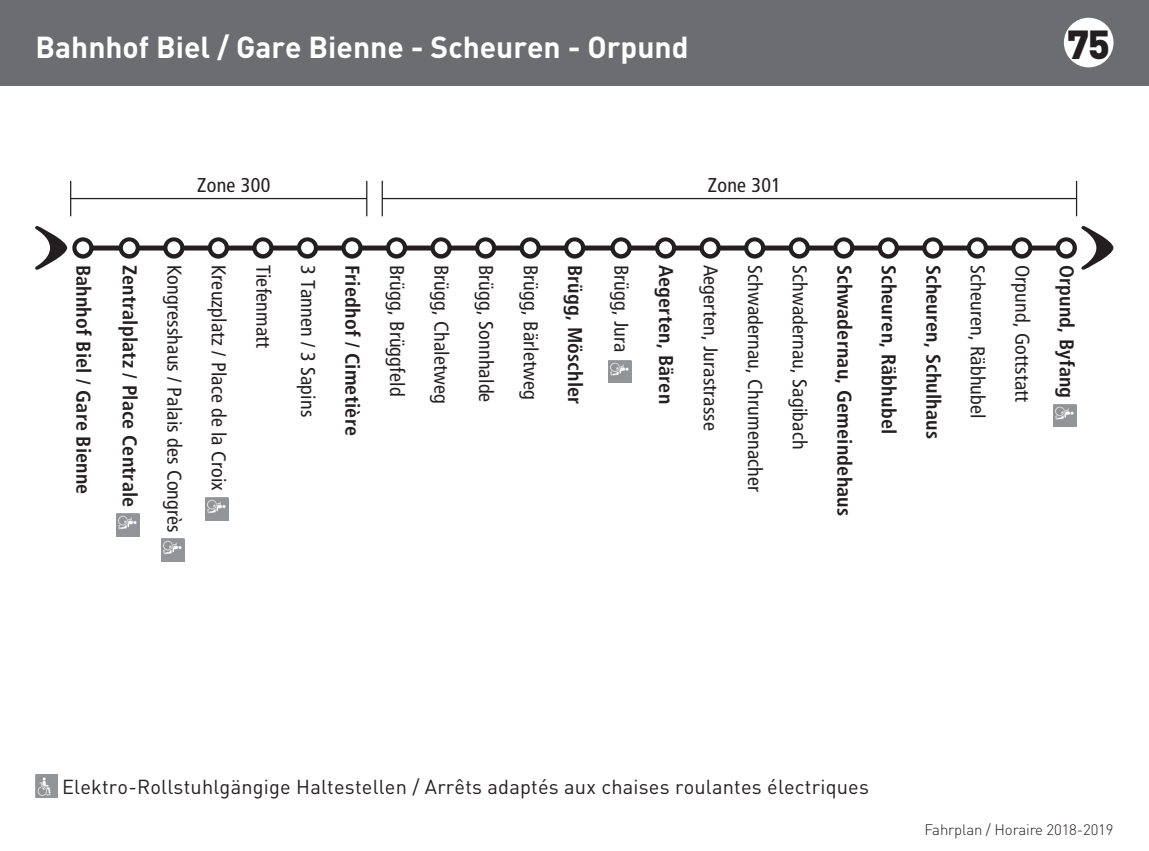
<style>
.page{position:relative;width:1149px;height:851px;background:#fff}
.page>*{position:absolute;margin:0;border:0;box-sizing:border-box;transform-origin:0 0}
.t1{font:900 40px "DIN";color:#231f20}
.t2{font:700 30px "DIN";color:#fff}
.t3{font:condensed 20px "Frutiger";letter-spacing:.01em;color:#231f20}
.t4{font:700 condensed 20px "Frutiger";letter-spacing:.01em;color:#231f20}
.t5{font:20px "DIN";letter-spacing:.01em;color:#231f20}
.t6{font:300 15px "DIN";letter-spacing:-.01em;color:#231f20}
</style>
<div class="page">
<div style="left:0;top:0;width:1148px;height:85px;background:#6c6d70"></div>
<div style="left:1063px;top:18px;width:50px;height:49px;background:#fff;border-radius:50%"></div>
<div style="left:78px;top:245px;width:987px;height:5px;background:#231f20"></div>
<svg style="left:1081px;top:226px;width:31px;height:43px"></svg>
<svg style="left:35px;top:226px;width:32px;height:43px"></svg>
<svg style="left:72px;top:237px;width:22px;height:21px"></svg>
<div style="left:76px;top:241px;width:13px;height:13px;background:#fff;border-radius:50%"></div>
<div style="left:163px;top:237px;width:21px;height:21px;background:#231f20;border-radius:50%"></div>
<div style="left:167px;top:241px;width:13px;height:13px;background:#fff;border-radius:50%"></div>
<div style="left:208px;top:237px;width:21px;height:21px;background:#231f20;border-radius:50%"></div>
<div style="left:212px;top:241px;width:13px;height:13px;background:#fff;border-radius:50%"></div>
<div style="left:252px;top:237px;width:21px;height:21px;background:#231f20;border-radius:50%"></div>
<div style="left:256px;top:241px;width:13px;height:13px;background:#fff;border-radius:50%"></div>
<div style="left:297px;top:237px;width:21px;height:21px;background:#231f20;border-radius:50%"></div>
<div style="left:301px;top:241px;width:13px;height:13px;background:#fff;border-radius:50%"></div>
<div style="left:341px;top:237px;width:21px;height:21px;background:#231f20;border-radius:50%"></div>
<div style="left:345px;top:241px;width:13px;height:13px;background:#fff;border-radius:50%"></div>
<div style="left:386px;top:237px;width:21px;height:21px;background:#231f20;border-radius:50%"></div>
<div style="left:390px;top:241px;width:13px;height:13px;background:#fff;border-radius:50%"></div>
<svg style="left:430px;top:237px;width:21px;height:21px"></svg>
<div style="left:434px;top:241px;width:13px;height:13px;background:#fff;border-radius:50%"></div>
<div style="left:475px;top:237px;width:21px;height:21px;background:#231f20;border-radius:50%"></div>
<div style="left:479px;top:241px;width:13px;height:13px;background:#fff;border-radius:50%"></div>
<svg style="left:519px;top:237px;width:21px;height:21px"></svg>
<div style="left:523px;top:241px;width:13px;height:13px;background:#fff;border-radius:50%"></div>
<div style="left:564px;top:237px;width:21px;height:21px;background:#231f20;border-radius:50%"></div>
<div style="left:568px;top:241px;width:13px;height:13px;background:#fff;border-radius:50%"></div>
<svg style="left:654px;top:237px;width:22px;height:21px"></svg>
<div style="left:659px;top:241px;width:12px;height:13px;background:#fff;border-radius:50%"></div>
<svg style="left:699px;top:237px;width:21px;height:21px"></svg>
<div style="left:703px;top:241px;width:13px;height:13px;background:#fff;border-radius:50%"></div>
<svg style="left:743px;top:237px;width:22px;height:21px"></svg>
<div style="left:748px;top:241px;width:12px;height:13px;background:#fff;border-radius:50%"></div>
<svg style="left:788px;top:237px;width:21px;height:21px"></svg>
<div style="left:792px;top:241px;width:13px;height:13px;background:#fff;border-radius:50%"></div>
<svg style="left:832px;top:237px;width:22px;height:21px"></svg>
<div style="left:837px;top:241px;width:12px;height:13px;background:#fff;border-radius:50%"></div>
<svg style="left:966px;top:237px;width:21px;height:21px"></svg>
<div style="left:970px;top:241px;width:13px;height:13px;background:#fff;border-radius:50%"></div>
<svg style="left:1055px;top:237px;width:21px;height:21px"></svg>
<div style="left:1059px;top:241px;width:13px;height:13px;background:#fff;border-radius:50%"></div>
<svg style="left:1010px;top:237px;width:22px;height:21px"></svg>
<div style="left:1015px;top:241px;width:12px;height:13px;background:#fff;border-radius:50%"></div>
<hr style="left:70px;top:181px;width:1px;height:35px;background:#231f20">
<hr style="left:366px;top:181px;width:1px;height:35px;background:#231f20">
<hr style="left:71px;top:198px;width:295px;height:1px;background:#231f20">
<hr style="left:381px;top:181px;width:2px;height:35px;background:#231f20">
<hr style="left:382px;top:198px;width:694px;height:1px;background:#231f20">
<hr style="left:1075px;top:181px;width:1px;height:35px;background:#231f20">
<div style="left:119px;top:237px;width:21px;height:21px;background:#231f20;border-radius:50%"></div>
<div style="left:123px;top:241px;width:13px;height:13px;background:#fff;border-radius:50%"></div>
<img style="left:116px;top:513px;width:23px;height:23px">
<img style="left:161px;top:538px;width:23px;height:23px">
<img style="left:205px;top:497px;width:23px;height:23px">
<img style="left:1053px;top:404px;width:23px;height:22px">
<svg style="left:610px;top:237px;width:21px;height:21px"></svg>
<div style="left:614px;top:241px;width:13px;height:13px;background:#fff;border-radius:50%"></div>
<img style="left:608px;top:360px;width:23px;height:22px">
<img style="left:35px;top:774px;width:23px;height:23px">
<svg style="left:877px;top:237px;width:21px;height:21px"></svg>
<div style="left:881px;top:241px;width:13px;height:13px;background:#fff;border-radius:50%"></div>
<svg style="left:921px;top:237px;width:22px;height:21px"></svg>
<div style="left:926px;top:241px;width:12px;height:13px;background:#fff;border-radius:50%"></div>
<h2 class="t2" style="left:35px;top:28px;width:654px">Bahnhof Biel / Gare Bienne - Scheuren - Orpund</h2>
<h1 class="t1" style="left:1066px;top:18px;width:44px">75</h1>
<p class="t3" style="left:197px;top:174px;width:75px">Zone 300</p>
<p class="t3" style="left:707px;top:174px;width:75px">Zone 301</p>
<p class="t4" style="left:95px;top:265px;width:231px;rotate:90deg">Bahnhof Biel / Gare Bienne</p>
<p class="t3" style="left:186px;top:265px;width:269px;rotate:90deg">Kongresshaus / Palais des Congrès</p>
<p class="t3" style="left:230px;top:265px;width:228px;rotate:90deg">Kreuzplatz / Place de la Croix</p>
<p class="t3" style="left:275px;top:265px;width:85px;rotate:90deg">Tiefenmatt</p>
<p class="t3" style="left:319px;top:265px;width:154px;rotate:90deg">3 Tannen / 3 Sapins</p>
<p class="t4" style="left:364px;top:265px;width:172px;rotate:90deg">Friedhof / Cimetière</p>
<p class="t3" style="left:408px;top:265px;width:133px;rotate:90deg">Brügg, Brüggfeld</p>
<p class="t3" style="left:453px;top:265px;width:140px;rotate:90deg">Brügg, Chaletweg</p>
<p class="t3" style="left:497px;top:265px;width:139px;rotate:90deg">Brügg, Sonnhalde</p>
<p class="t3" style="left:542px;top:265px;width:136px;rotate:90deg">Brügg, Bärletweg</p>
<p class="t4" style="left:587px;top:265px;width:141px;rotate:90deg">Brügg, Möschler</p>
<p class="t4" style="left:677px;top:265px;width:141px;rotate:90deg">Aegerten, Bären</p>
<p class="t3" style="left:722px;top:265px;width:168px;rotate:90deg">Aegerten, Jurastrasse</p>
<p class="t3" style="left:766px;top:265px;width:229px;rotate:90deg">Schwadernau, Chrumenacher</p>
<p class="t3" style="left:811px;top:265px;width:186px;rotate:90deg">Schwadernau, Sagibach</p>
<p class="t4" style="left:855px;top:265px;width:253px;rotate:90deg">Schwadernau, Gemeindehaus</p>
<p class="t3" style="left:989px;top:265px;width:155px;rotate:90deg">Scheuren, Räbhubel</p>
<p class="t3" style="left:1033px;top:265px;width:139px;rotate:90deg">Orpund, Gottstatt</p>
<p class="t4" style="left:1078px;top:265px;width:135px;rotate:90deg">Orpund, Byfang</p>
<p class="t4" style="left:142px;top:265px;width:244px;rotate:90deg">Zentralplatz / Place Centrale</p>
<p class="t3" style="left:633px;top:265px;width:89px;rotate:90deg">Brügg, Jura</p>
<p class="t4" style="left:900px;top:265px;width:171px;rotate:90deg">Scheuren, Räbhubel</p>
<p class="t4" style="left:944px;top:265px;width:176px;rotate:90deg">Scheuren, Schulhaus</p>
<p class="t5" style="left:62px;top:774px;width:808px">Elektro-Rollstuhlgängige Haltestellen / Arrêts adaptés aux chaises roulantes électriques</p>
<p class="t6" style="left:924px;top:819px;width:190px">Fahrplan / Horaire 2018-2019</p>
</div>
